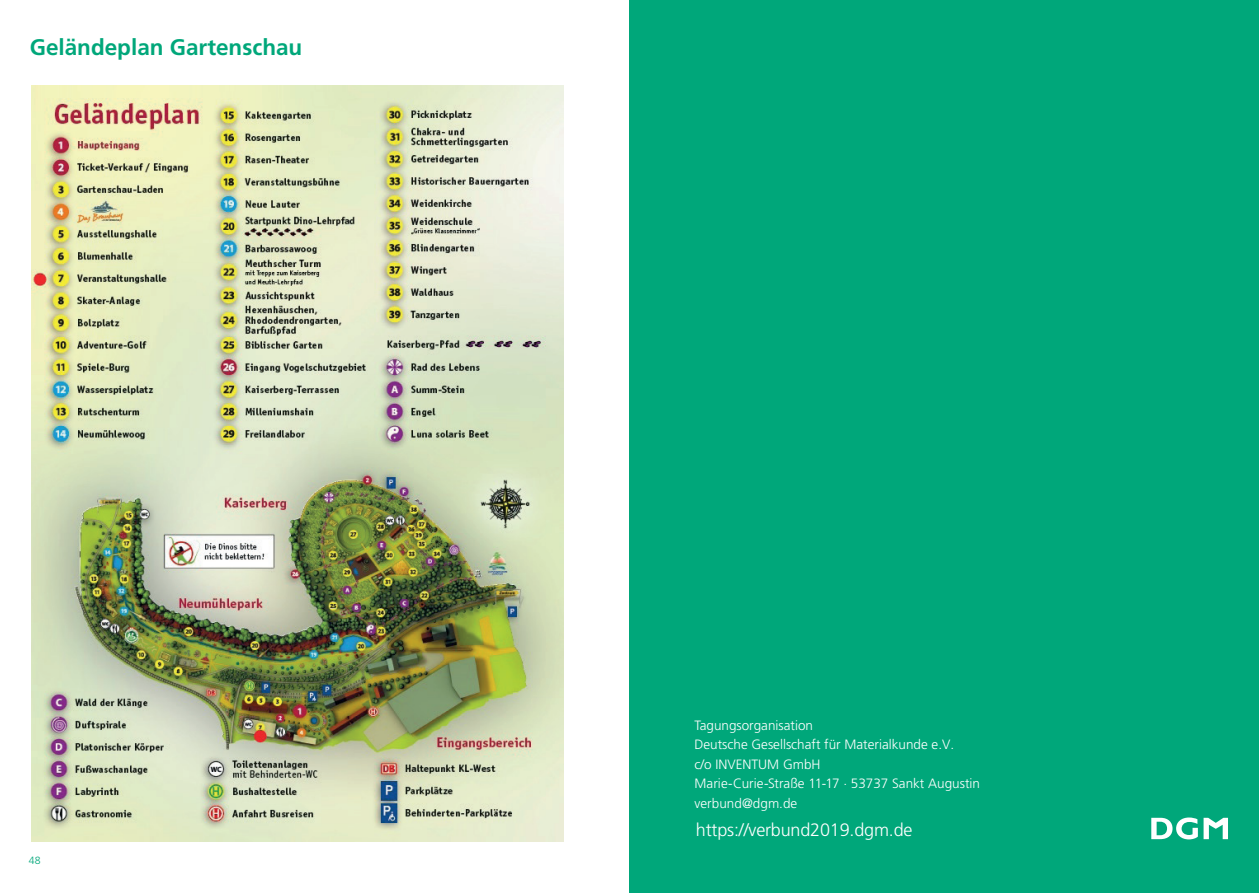
<style>
.page{position:relative;width:1259px;height:893px;background:#fff}
.page>*{position:absolute;margin:0;border:0;box-sizing:border-box;transform-origin:0 0}
.t1{font:700 22.5px "Frutiger LT Std";color:#00a77a}
.t2{font:300 18px "Frutiger LT Std";letter-spacing:-.01em;color:#fff}
.t3{font:300 13.5px/19.5px "Frutiger LT Std";color:#fff}
.t4{font:300 10.5px "Frutiger LT Std";color:#00a77a}
</style>
<div class="page">
<div style="left:629px;top:0;width:630px;height:893px;background:#00a77a"></div>
<svg style="left:1151px;top:817px;width:46px;height:22px"></svg>
<svg style="left:1203px;top:818px;width:25px;height:21px"></svg>
<img style="left:31px;top:85px;width:532px;height:757px">
<h1 class="t1" style="left:30px;top:34px;width:274px">Geländeplan Gartenschau</h1>
<p class="t4" style="left:29px;top:854px;width:13px">48</p>
<p class="t3" style="left:694px;top:716px;width:287px">Tagungsorganisation<br>Deutsche Gesellschaft für Materialkunde e.V.<br>c/o INVENTUM GmbH<br>Marie-Curie-Straße 11-17 . 53737 Sankt Augustin verbund@dgm.de</p>
<h2 class="t2" style="left:696px;top:819px;width:218px">https://verbund2019.dgm.de</h2>
</div>
